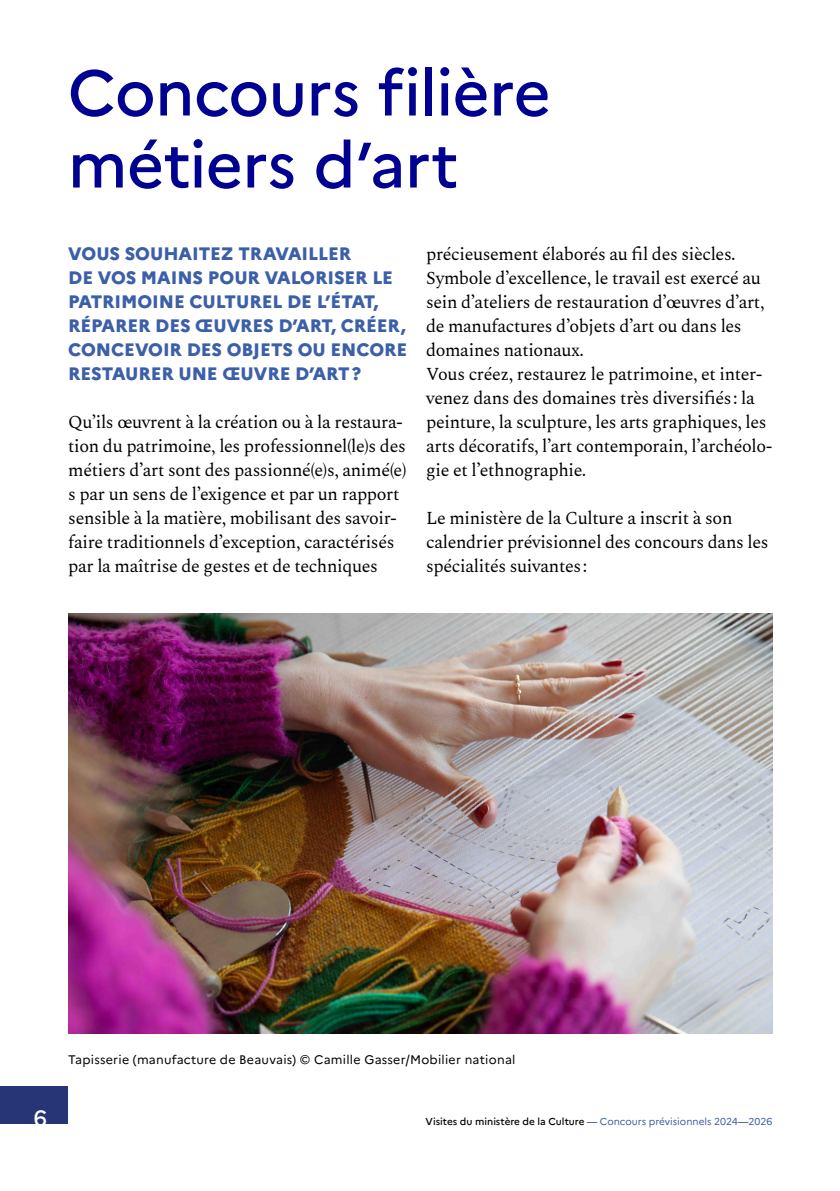
<style>
.page{position:relative;width:840px;height:1191px;background:#fff}
.page>*{position:absolute;margin:0;border:0;box-sizing:border-box;transform-origin:0 0}
.t1{font:500 64px/72px "Marianne";letter-spacing:-.015em;color:#000091}
.t2{font:500 22px "Marianne";color:#fff}
.t3{font:18px/24px "Spectral";letter-spacing:-.02em;color:#000}
.t4{font:800 18px/24px "Marianne";letter-spacing:-.005em;color:#3b5fa9}
.t5{font:12.4px "Marianne";letter-spacing:.02em;color:#000}
.t6{font:500 10px "Marianne";color:#000}
.s1{color:#3b5fa9}
.s2{font-weight:400;color:#3b5fa9}
</style>
<div class="page">
<img style="left:68px;top:613px;width:704px;height:420px">
<div style="left:0;top:1085px;width:67px;height:38px;background:#273475"></div>
<h1 class="t1" style="left:68px;top:52px;width:484px">Concours filière métiers d’art</h1>
<p class="t4" style="left:68px;top:240px;width:340px">VOUS SOUHAITEZ TRAVAILLER<br>DE VOS MAINS POUR VALORISER LE<br>PATRIMOINE CULTUREL DE L’ÉTAT,<br>RÉPARER DES ŒUVRES D’ART, CRÉER,<br>CONCEVOIR DES OBJETS OU ENCORE<br>RESTAURER UNE ŒUVRE D’ART ?</p>
<p class="t3" style="left:68px;top:408px;width:339px">Qu’ils œuvrent à la création ou à la restaura&shy;tion du patrimoine, les professionnel(le)s des métiers d’art sont des passionné(e)s, animé(e) s par un sens de l’exigence et par un rapport sensible à la matière, mobilisant des savoir&shy;faire traditionnels d’exception, caractérisés par la maîtrise de gestes et de techniques</p>
<p class="t3" style="left:426px;top:240px;width:348px">précieusement élaborés au fil des siècles.<br>Symbole d’excellence, le travail est exercé au sein d’ateliers de restauration d’œuvres d’art, de manufactures d’objets d’art ou dans les domaines nationaux.<br>Vous créez, restaurez le patrimoine, et inter&shy;venez dans des domaines très diversifiés : la peinture, la sculpture, les arts graphiques, les arts décoratifs, l’art contemporain, l’archéolo&shy;gie et l’ethnographie.</p>
<p class="t3" style="left:426px;top:504px;width:344px">Le ministère de la Culture a inscrit à son calendrier prévisionnel des concours dans les spécialités suivantes :</p>
<p class="t5" style="left:68px;top:1049px;width:448px">Tapisserie (manufacture de Beauvais) © Camille Gasser/Mobilier national</p>
<p class="t2" style="left:34px;top:1100px;width:15px">6</p>
<p class="t6" style="left:425px;top:1113px;width:348px">Visites du ministère de la Culture <span class="s1">—</span> <span class="s2">Concours prévisionnels 2024</span><span class="s1">—</span><span class="s2">2026</span></p>
</div>
